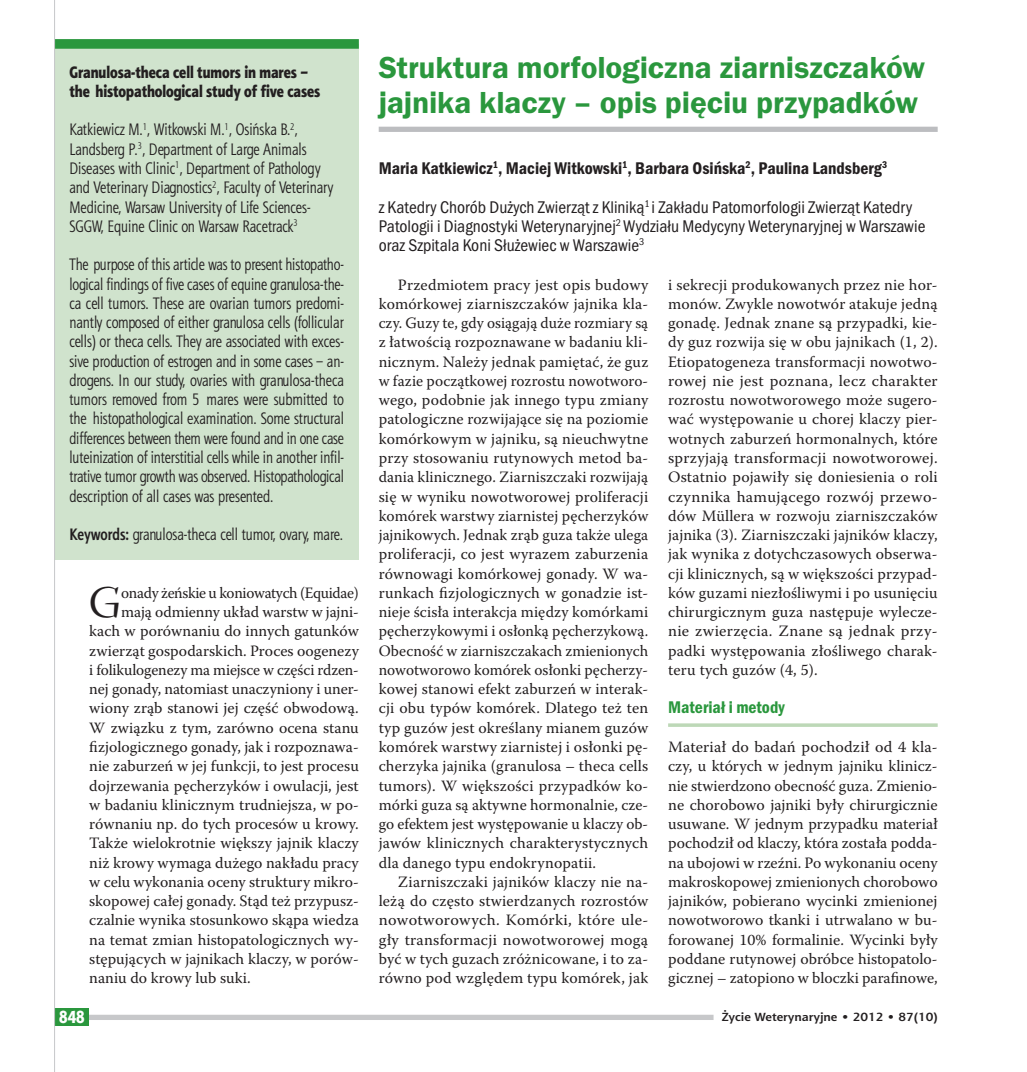
<style>
.page{position:relative;width:1027px;height:1072px;background:#fff}
.page>*{position:absolute;margin:0;border:0;box-sizing:border-box;transform-origin:0 0}
.t1{font:44.98px "Warnock Pro Disp";color:#231f20}
.t2{font:600 31.5px/35px "Franklin Gothic Itc TEE Dm";letter-spacing:-.005em;color:#2a973d}
.t3{font:17.5px/19.2px "Franklin Got Itc TOT Boo Con";color:#231f20}
.t4{font:17.5px "Franklin Got Itc TOT Dem Con";color:#231f20}
.t5{font:17.5px "Franklin Got Itc TOT Dem Con";color:#2a973d}
.t6{font:17.5px "Aerton Cnd EFN Black";color:#fff}
.t7{font:16.62px/19.2px "Aerton Cnd EFN";color:#231f20}
.t8{font:16.62px/19.2px "Aerton Cnd EFN Black";color:#231f20}
.t9{font:15.75px/19.2px "Warnock Pro";color:#231f20;text-align:justify}
.t10{font:15.75px "Warnock Pro";letter-spacing:-.02em;color:#231f20}
.t11{font:700 11.9px "Aerton EFN";color:#231f20;scale:1.11 1}
.s1{font-weight:700}
</style>
<div class="page">
<hr style="left:668px;top:723px;width:270px;height:3px;background:#bdd8b7">
<div style="left:379px;top:127px;width:559px;height:5px;background:#bcbdc0"></div>
<div style="left:55px;top:44px;width:304px;height:515px;background:#d0e3cd"></div>
<div style="left:55px;top:39px;width:304px;height:10px;background:#2a973d"></div>
<div style="left:55px;top:1014px;width:658px;height:5px;background:#c7c8ca"></div>
<div style="left:55px;top:1007px;width:34px;height:18px;background:#2a973d"></div>
<hr style="left:54px;top:0;width:1px;height:1071px;background:#c7c8ca">
<p class="t8" style="left:69px;top:62px;width:252px">Granulosa-theca cell tumors in mares – the histopathological study of five cases</p>
<p class="t7" style="left:69px;top:120px;width:265px">Katkiewicz M.<sup>1</sup>, Witkowski M.<sup>1</sup>, Osińska B.<sup>2</sup>, Landsberg P.<sup>3</sup>, Department of Large Animals Diseases with Clinic<sup>1</sup>, Department of Pathology and Veterinary Diagnostics<sup>2</sup>, Faculty of Veterinary Medicine, Warsaw University of Life Sciences-SGGW, Equine Clinic on Warsaw Racetrack<sup>3</sup></p>
<p class="t7" style="left:69px;top:255px;width:276px;text-align:justify">The purpose of this article was to present histopatho&shy;logical findings of five cases of equine granulosa-the&shy;ca cell tumors. These are ovarian tumors predomi&shy;nantly composed of either granulosa cells (follicular cells) or theca cells. They are associated with exces&shy;sive production of estrogen and in some cases – an&shy;drogens. In our study, ovaries with granulosa-theca tumors removed from 5 mares were submitted to the histopathological examination. Some structural differences between them were found and in one case luteinization of interstitial cells while in another infil&shy;trative tumor growth was observed. Histopathological description of all cases was presented.</p>
<p class="t7" style="left:69px;top:524px;width:275px"><span class="s1">Keywords:</span> granulosa-theca cell tumor, ovary, mare.</p>
<h1 class="t1" style="left:89px;top:578px;width:33px">G</h1>
<p class="t10" style="left:121px;top:583px;width:239px">onady żeńskie u koniowatych (Equidae)</p>
<p class="t9" style="left:121px;top:601px;width:239px">mają odmienny układ warstw w jajni-</p>
<p class="t9" style="left:89px;top:621px;width:271px">kach w porównaniu do innych gatunków</p>
<p class="t9" style="left:89px;top:640px;width:271px">zwierząt gospodarskich. Proces oogenezy</p>
<p class="t9" style="left:89px;top:659px;width:271px">i folikulogenezy ma miejsce w części rdzen-</p>
<p class="t9" style="left:89px;top:678px;width:271px">nej gonady, natomiast unaczyniony i uner-</p>
<p class="t9" style="left:89px;top:698px;width:271px">wiony zrąb stanowi jej część obwodową.</p>
<p class="t9" style="left:89px;top:717px;width:271px">W związku z tym, zarówno ocena stanu</p>
<p class="t9" style="left:89px;top:736px;width:271px">fizjologicznego gonady, jak i rozpoznawa-</p>
<p class="t9" style="left:89px;top:755px;width:271px">nie zaburzeń w jej funkcji, to jest procesu</p>
<p class="t9" style="left:89px;top:775px;width:271px">dojrzewania pęcherzyków i owulacji, jest</p>
<p class="t9" style="left:89px;top:794px;width:271px">w badaniu klinicznym trudniejsza, w po-</p>
<p class="t9" style="left:89px;top:813px;width:271px">równaniu np. do tych procesów u krowy.</p>
<p class="t9" style="left:89px;top:832px;width:271px">Także wielokrotnie większy jajnik klaczy</p>
<p class="t9" style="left:89px;top:852px;width:271px">niż krowy wymaga dużego nakładu pracy</p>
<p class="t9" style="left:89px;top:871px;width:271px">w celu wykonania oceny struktury mikro-</p>
<p class="t9" style="left:89px;top:890px;width:271px">skopowej całej gonady. Stąd też przypusz-</p>
<p class="t9" style="left:89px;top:909px;width:271px">czalnie wynika stosunkowo skąpa wiedza</p>
<p class="t9" style="left:89px;top:929px;width:271px">na temat zmian histopatologicznych wy-</p>
<p class="t9" style="left:89px;top:948px;width:271px">stępujących w jajnikach klaczy, w porów-</p>
<p class="t9" style="left:89px;top:967px;width:163px">naniu do krowy lub suki.</p>
<h2 class="t2" style="left:379px;top:50px;width:548px">Struktura morfologiczna ziarniszczaków jajnika klaczy – opis pięciu przypadków</h2>
<p class="t4" style="left:379px;top:158px;width:510px">Maria Katkiewicz<sup>1</sup>, Maciej Witkowski<sup>1</sup>, Barbara Osińska<sup>2</sup>, Paulina Landsberg<sup>3</sup></p>
<p class="t3" style="left:379px;top:197px;width:548px">z Katedry Chorób Dużych Zwierząt z Kliniką<sup>1</sup> i Zakładu Patomorfologii Zwierząt Katedry<br>Patologii i Diagnostyki Weterynaryjnej<sup>2</sup> Wydziału Medycyny Weterynaryjnej w Warszawie oraz Szpitala Koni Służewiec w Warszawie<sup>3</sup></p>
<p class="t9" style="left:379px;top:274px;width:271px;text-indent:19px">Przedmiotem pracy jest opis budowy komórkowej ziarniszczaków jajnika kla&shy;czy. Guzy te, gdy osiągają duże rozmiary są z łatwością rozpoznawane w badaniu kli&shy;nicznym. Należy jednak pamiętać, że guz w fazie początkowej rozrostu nowotworo&shy;wego, podobnie jak innego typu zmiany patologiczne rozwijające się na poziomie komórkowym w jajniku, są nieuchwytne przy stosowaniu rutynowych metod ba&shy;dania klinicznego. Ziarniszczaki rozwijają się w wyniku nowotworowej proliferacji komórek warstwy ziarnistej pęcherzyków jajnikowych. Jednak zrąb guza także ulega proliferacji, co jest wyrazem zaburzenia równowagi komórkowej gonady. W wa&shy;runkach fizjologicznych w gonadzie ist&shy;nieje ścisła interakcja między komórkami pęcherzykowymi i osłonką pęcherzykową.<br>Obecność w ziarniszczakach zmienionych nowotworowo komórek osłonki pęcherzy&shy;kowej stanowi efekt zaburzeń w interak&shy;cji obu typów komórek. Dlatego też ten typ guzów jest określany mianem guzów komórek warstwy ziarnistej i osłonki pę&shy;cherzyka jajnika (granulosa – theca cells tumors). W większości przypadków ko&shy;mórki guza są aktywne hormonalnie, cze&shy;go efektem jest występowanie u klaczy ob&shy;jawów klinicznych charakterystycznych dla danego typu endokrynopatii.</p>
<p class="t9" style="left:379px;top:871px;width:271px;text-indent:19px">Ziarniszczaki jajników klaczy nie na&shy;leżą do często stwierdzanych rozrostów nowotworowych. Komórki, które ule&shy;gły transformacji nowotworowej mogą być w tych guzach zróżnicowane, i to za&shy;równo pod względem typu komórek, jak</p>
<p class="t9" style="left:668px;top:274px;width:271px">i sekrecji produkowanych przez nie hor&shy;monów. Zwykle nowotwór atakuje jedną gonadę. Jednak znane są przypadki, kie&shy;dy guz rozwija się w obu jajnikach (1, 2).<br>Etiopatogeneza transformacji nowotwo&shy;rowej nie jest poznana, lecz charakter rozrostu nowotworowego może sugero&shy;wać występowanie u chorej klaczy pier&shy;wotnych zaburzeń hormonalnych, które sprzyjają transformacji nowotworowej.<br>Ostatnio pojawiły się doniesienia o roli czynnika hamującego rozwój przewo&shy;dów Müllera w rozwoju ziarniszczaków jajnika (3). Ziarniszczaki jajników klaczy, jak wynika z dotychczasowych obserwa&shy;cji klinicznych, są w większości przypad&shy;ków guzami niezłośliwymi i po usunięciu chirurgicznym guza następuje wylecze&shy;nie zwierzęcia. Znane są jednak przy&shy;padki występowania złośliwego charak&shy;teru tych guzów (4, 5).</p>
<p class="t5" style="left:668px;top:697px;width:118px">Materiał i metody</p>
<p class="t9" style="left:668px;top:736px;width:271px">Materiał do badań pochodził od 4 kla&shy;czy, u których w jednym jajniku klinicz&shy;nie stwierdzono obecność guza. Zmienio&shy;ne chorobowo jajniki były chirurgicznie usuwane. W jednym przypadku materiał pochodził od klaczy, która została podda&shy;na ubojowi w rzeźni. Po wykonaniu oceny makroskopowej zmienionych chorobowo jajników, pobierano wycinki zmienionej nowotworowo tkanki i utrwalano w bu&shy;forowanej 10% formalinie. Wycinki były poddane rutynowej obróbce histopatolo&shy;gicznej – zatopiono w bloczki parafinowe,</p>
<p class="t6" style="left:59px;top:1006px;width:27px">848</p>
<p class="t11" style="left:722px;top:1009px;width:196px">Życie Weterynaryjne • 2012 • 87(10)</p>
</div>
